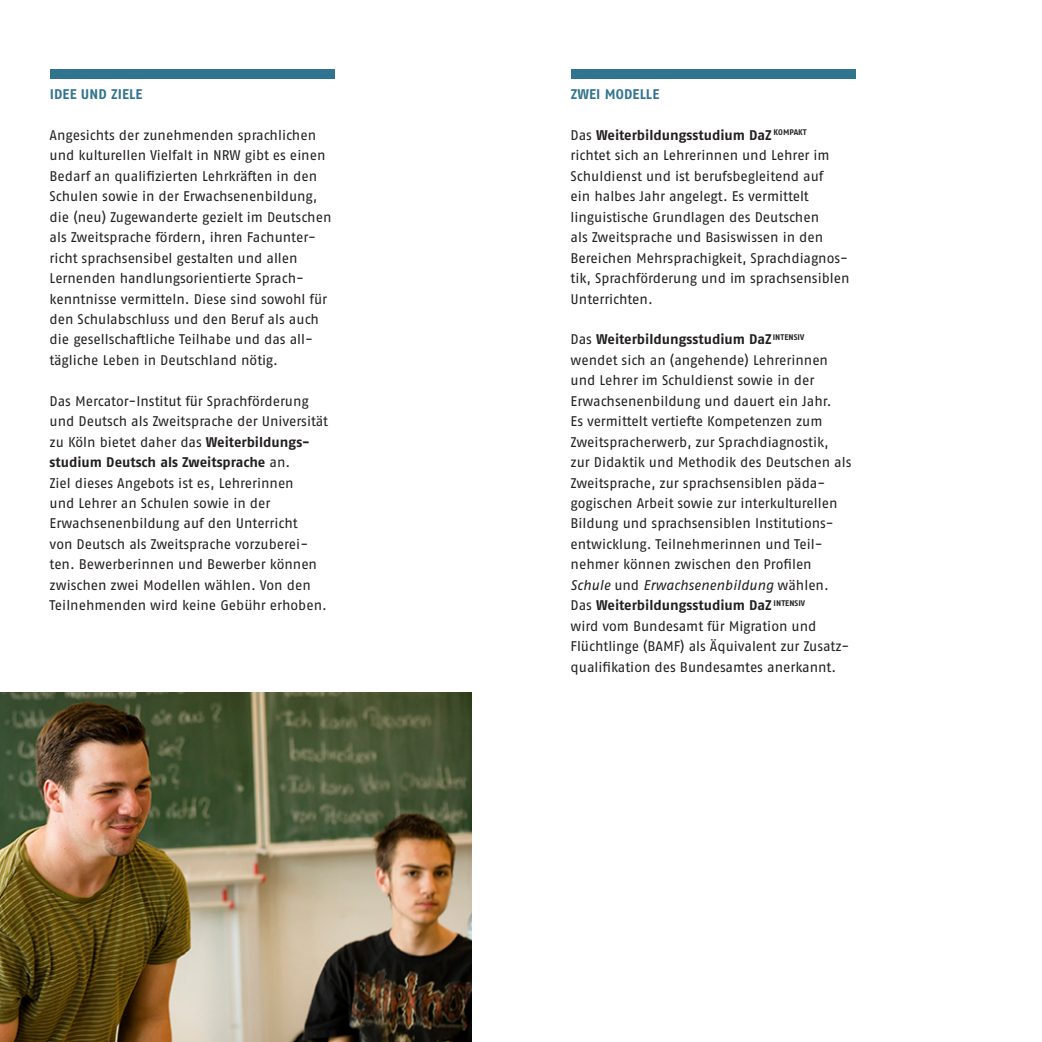
<style>
.page{position:relative;width:1042px;height:1042px;background:#fff}
.page>*{position:absolute;margin:0;border:0;box-sizing:border-box;transform-origin:0 0}
.Fließtext_WBF{font:14px/20.5px "Fago OT";letter-spacing:-.005em;color:#231f20}
.Ü_versal_blau_WBF{font:700 14px "Fago OT";letter-spacing:.01em;color:#30748f}
.Fließtext_WBF-2{font:700 14px "Fago OT";letter-spacing:.01em;color:#30748f}
.s1{font-weight:700}
.s2{font-style:italic}
</style>
<div class="page">
<div style="left:50px;top:69px;width:284px;height:10px;background:#30748f"></div>
<div style="left:570px;top:69px;width:285px;height:10px;background:#30748f"></div>
<img style="left:0;top:693px;width:471px;height:349px">
<p class="Ü_versal_blau_WBF" style="left:50px;top:86px;width:94px">IDEE UND ZIELE</p>
<p class="Fließtext_WBF" style="left:50px;top:125px;width:283px">Angesichts der zunehmenden sprachlichen und kulturellen Vielfalt in NRW gibt es einen Bedarf an qualifizierten Lehrkräften in den Schulen sowie in der Erwachsenenbildung, die (neu) Zugewanderte gezielt im Deutschen als Zweitsprache fördern, ihren Fachunter&shy;richt sprachsensibel gestalten und allen Lernenden handlungsorientierte Sprach&shy;kenntnisse vermitteln. Diese sind sowohl für den Schulabschluss und den Beruf als auch die gesellschaftliche Teilhabe und das all&shy;tägliche Leben in Deutschland nötig.</p>
<p class="Fließtext_WBF" style="left:50px;top:391px;width:280px">Das Mercator- Institut für Sprachförderung und Deutsch als Zweitsprache der Universität zu Köln bietet daher das <span class="s1">Weiterbildungs&shy;studium Deutsch als Zweitsprache</span> an.<br>Ziel dieses Angebots ist es, Lehrerinnen<br>und Lehrer an Schulen sowie in der Erwachsenenbildung auf den Unterricht<br>von Deutsch als Zweitsprache vorzuberei&shy;ten. Bewerberinnen und Bewerber können zwischen zwei Modellen wählen. Von den Teilnehmenden wird keine Gebühr erhoben.</p>
<p class="Fließtext_WBF-2" style="left:571px;top:86px;width:90px">ZWEI MODELLE</p>
<p class="Fließtext_WBF" style="left:570px;top:125px;width:280px">Das <span class="s1">Weiterbildungsstudium DaZ</span> <sup>KOMPAKT </sup>richtet sich an Lehrerinnen und Lehrer im Schuldienst und ist berufsbegleitend auf<br>ein halbes Jahr angelegt. Es vermittelt linguistische Grundlagen des Deutschen<br>als Zweitsprache und Basiswissen in den Bereichen Mehrsprachigkeit, Sprachdiagnos&shy;tik, Sprachförderung und im sprachsensiblen Unterrichten.</p>
<p class="Fließtext_WBF" style="left:570px;top:329px;width:282px">Das <span class="s1">Weiterbildungsstudium DaZ</span><sup>INTENSIV </sup>wendet sich an (angehende) Lehrerinnen und Lehrer im Schuldienst sowie in der Erwachsenenbildung und dauert ein Jahr.<br>Es vermittelt vertiefte Kompetenzen zum Zweitspracherwerb, zur Sprachdiagnostik, zur Didaktik und Methodik des Deutschen als Zweitsprache, zur sprachsensiblen päda&shy;gogischen Arbeit sowie zur interkulturellen Bildung und sprachsensiblen Institutions&shy;entwicklung. Teilnehmerinnen und Teil&shy;nehmer können zwischen den Profilen <span class="s2">Schule</span> und <span class="s2">Erwachsenenbildung</span> wählen.<br>Das <span class="s1">Weiterbildungsstudium DaZ</span> <sup>INTENSIV<br></sup>wird vom Bundesamt für Migration und Flüchtlinge (BAMF) als Äquivalent zur Zusatz&shy;qualifikation des Bundesamtes anerkannt.</p>
</div>
